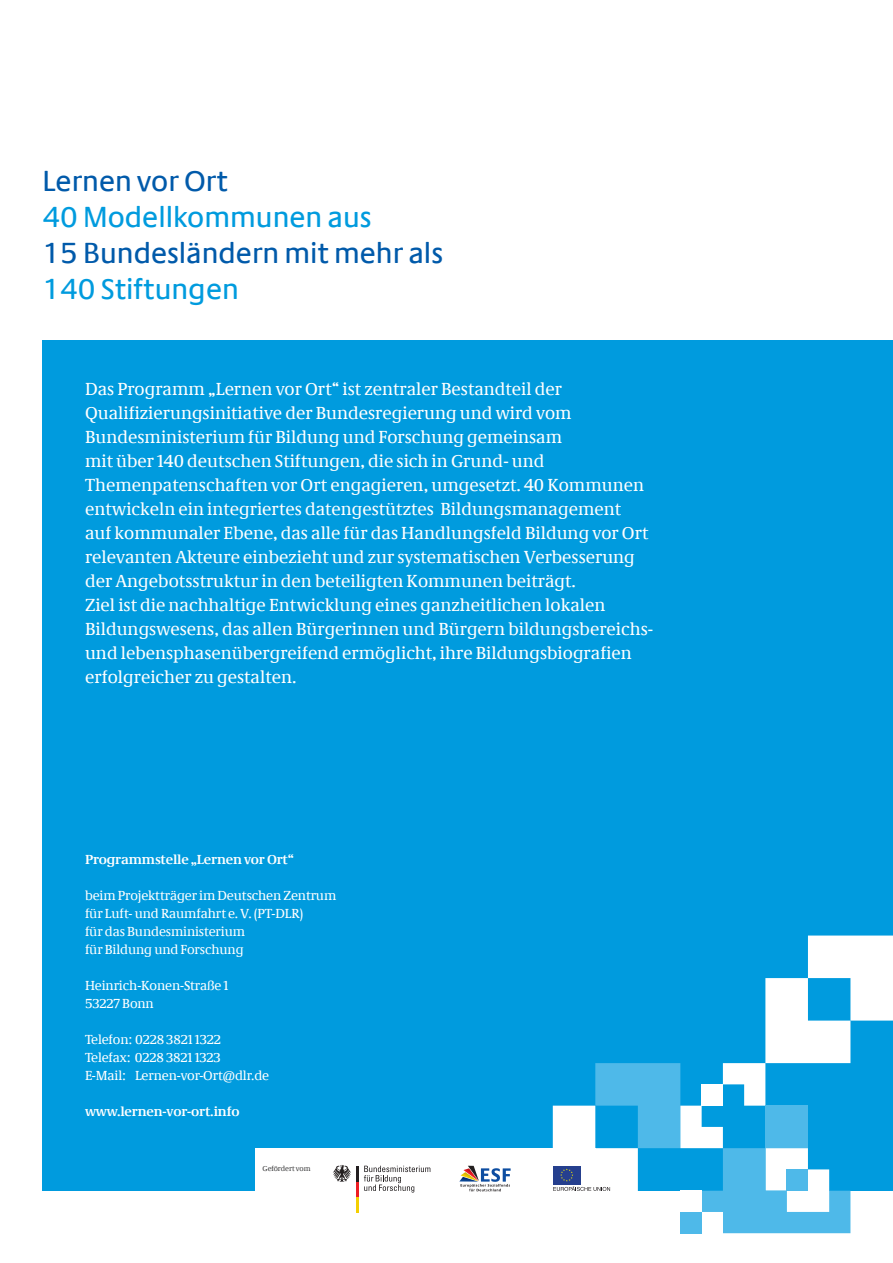
<style>
.page{position:relative;width:893px;height:1263px;background:#fff}
.page>*{position:absolute;margin:0;border:0;box-sizing:border-box;transform-origin:0 0}
.Headline_Sub_18pt{font:30px/36px "Neue Praxis Tab";color:#009bde}
.Headline_Sub_18pt-2{font:30px "Neue Praxis Tab";color:#015aaa}
.Headline_Sub_18pt-3{font:18px/24px "Neue Demos";color:#fff}
.Fliesstext_9pt_Neue{font:13.5px/18px "Neue Demos";letter-spacing:-.01em;color:#fff}
.Fliesstext_9pt_Neue-2{font:700 13.5px "Neue Demos";letter-spacing:-.01em;color:#fff}
.Fließtext{font:7.5px "Neue Demos";letter-spacing:-.01em;color:#3e3e3f}
.s1{color:#015aaa}
</style>
<div class="page">
<div style="left:43px;top:340px;width:850px;height:851px;background:#009bde"></div>
<div style="left:255px;top:1148px;width:340px;height:72px;background:#fff"></div>
<svg style="left:364px;top:1166px;width:66px;height:26px"></svg>
<hr style="left:356px;top:1197px;width:3px;height:16px;background:#f4cf02">
<hr style="left:356px;top:1181px;width:3px;height:16px;background:#ee1d23">
<hr style="left:356px;top:1166px;width:3px;height:15px;background:#231f20">
<svg style="left:333px;top:1165px;width:18px;height:17px"></svg>
<svg style="left:459px;top:1166px;width:52px;height:25px"></svg>
<svg style="left:553px;top:935px;width:340px;height:298px"></svg>
<p class="Headline_Sub_18pt" style="left:43px;top:163px;width:331px"><span class="s1">Lernen vor Ort<br></span>40 Modellkommunen aus</p>
<p class="Headline_Sub_18pt-2" style="left:43px;top:235px;width:402px">15 Bundesländern mit mehr als</p>
<p class="Headline_Sub_18pt" style="left:43px;top:271px;width:198px">140 Stiftungen</p>
<p class="Headline_Sub_18pt-3" style="left:85px;top:377px;width:569px">Das Programm „Lernen vor Ort“ ist zentraler Bestandteil der Qualifizierungsinitiative der Bundesregierung und wird vom Bundesministerium für Bildung und Forschung gemeinsam<br>mit über 140 deutschen Stiftungen, die sich in Grund- und Themenpatenschaften vor Ort engagieren, umgesetzt. 40 Kommunen entwickeln ein integriertes datengestütztes Bildungsmanagement<br>auf kommunaler Ebene, das alle für das Handlungsfeld Bildung vor Ort relevanten Akteure einbezieht und zur systematischen Verbesserung der Angebotsstruktur in den beteiligten Kommunen beiträgt.<br>Ziel ist die nachhaltige Entwicklung eines ganzheitlichen lokalen Bildungswesens, das allen Bürgerinnen und Bürgern bildungsbereichs&shy;und lebensphasenübergreifend ermöglicht, ihre Bildungsbiografien erfolgreicher zu gestalten.</p>
<p class="Fliesstext_9pt_Neue-2" style="left:85px;top:851px;width:211px">Programmstelle „Lernen vor Ort“</p>
<p class="Fliesstext_9pt_Neue" style="left:85px;top:886px;width:253px">beim Projektträger im Deutschen Zentrum für Luft- und Raumfahrt e. V. (PT-DLR)</p>
<p class="Fliesstext_9pt_Neue" style="left:85px;top:922px;width:162px">für das Bundesministerium für Bildung und Forschung</p>
<p class="Fliesstext_9pt_Neue" style="left:85px;top:976px;width:145px">Heinrich-Konen-Straße 1</p>
<p class="Fliesstext_9pt_Neue" style="left:85px;top:994px;width:70px">53227 Bonn</p>
<p class="Fliesstext_9pt_Neue" style="left:85px;top:1030px;width:137px">Telefon: 0228 3821 1322</p>
<p class="Fliesstext_9pt_Neue" style="left:85px;top:1048px;width:137px">Telefax: 0228 3821 1323</p>
<p class="Fliesstext_9pt_Neue" style="left:85px;top:1066px;width:186px">E-Mail: Lernen-vor-Ort@dlr.de</p>
<p class="Fliesstext_9pt_Neue-2" style="left:85px;top:1103px;width:156px">www.lernen-vor-ort.info</p>
<p class="Fließtext" style="left:263px;top:1164px;width:49px">Gefördert vom</p>
</div>
